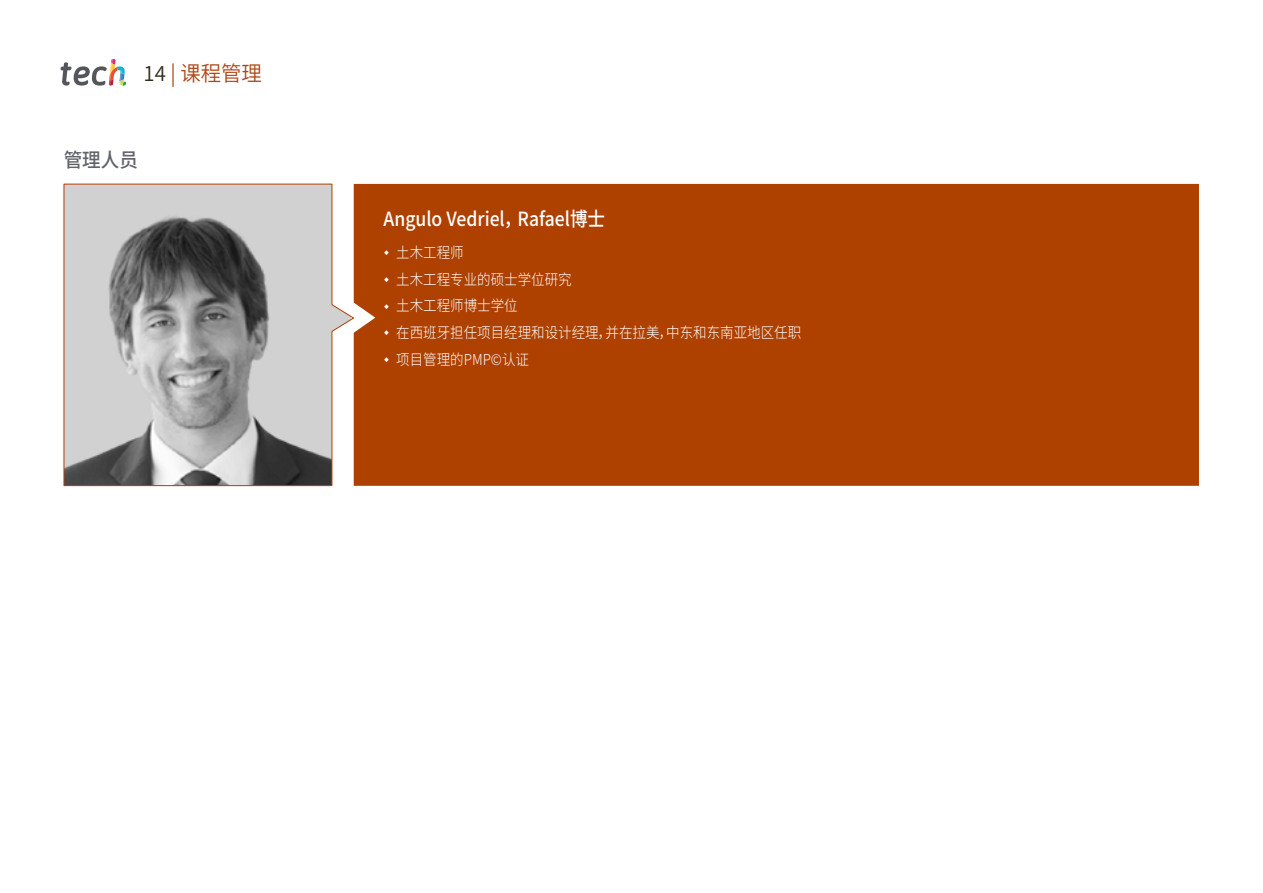
<style>
.page{position:relative;width:1263px;height:893px;background:#fff}
.page>*{position:absolute;margin:0;border:0;box-sizing:border-box;transform-origin:0 0}
.t1{font:21px "Source Han Sans CN";color:#ae4615}
.t2{font:500 19.5px "Source Han Sans CN";color:#fff;scale:.9 1}
.t3{font:500 19.5px "Source Han Sans CN";color:#61646a;scale:.95 1}
.t4{font:300 15px/26.7px "Source Han Sans CN";color:#fff;scale:.9 1}
.s1{color:#312e20}
</style>
<div class="page">
<svg style="left:61px;top:59px;width:65px;height:27px"></svg>
<div style="left:354px;top:184px;width:845px;height:302px;background:#ae4000"></div>
<svg style="left:64px;top:184px;width:290px;height:302px;background:#afadad"></svg>
<svg style="left:384px;top:250px;width:5px;height:5px"></svg>
<svg style="left:384px;top:277px;width:5px;height:5px"></svg>
<svg style="left:384px;top:304px;width:5px;height:5px"></svg>
<svg style="left:384px;top:331px;width:5px;height:5px"></svg>
<svg style="left:384px;top:357px;width:5px;height:5px"></svg>
<h1 class="t1" style="left:144px;top:61px;width:120px"><span class="s1">14</span> | 课程管理</h1>
<h2 class="t3" style="left:64px;top:148px;width:80px">管理人员</h2>
<h2 class="t2" style="left:383px;top:208px;width:248px">Angulo Vedriel，Rafael博士</h2>
<p class="t4" style="left:396px;top:239px;width:451px">土木工程师<br>土木工程专业的硕士学位研究<br>土木工程师博士学位<br>在西班牙担任项目经理和设计经理，并在拉美，中东和东南亚地区任职项目管理的PMP©认证</p>
</div>
